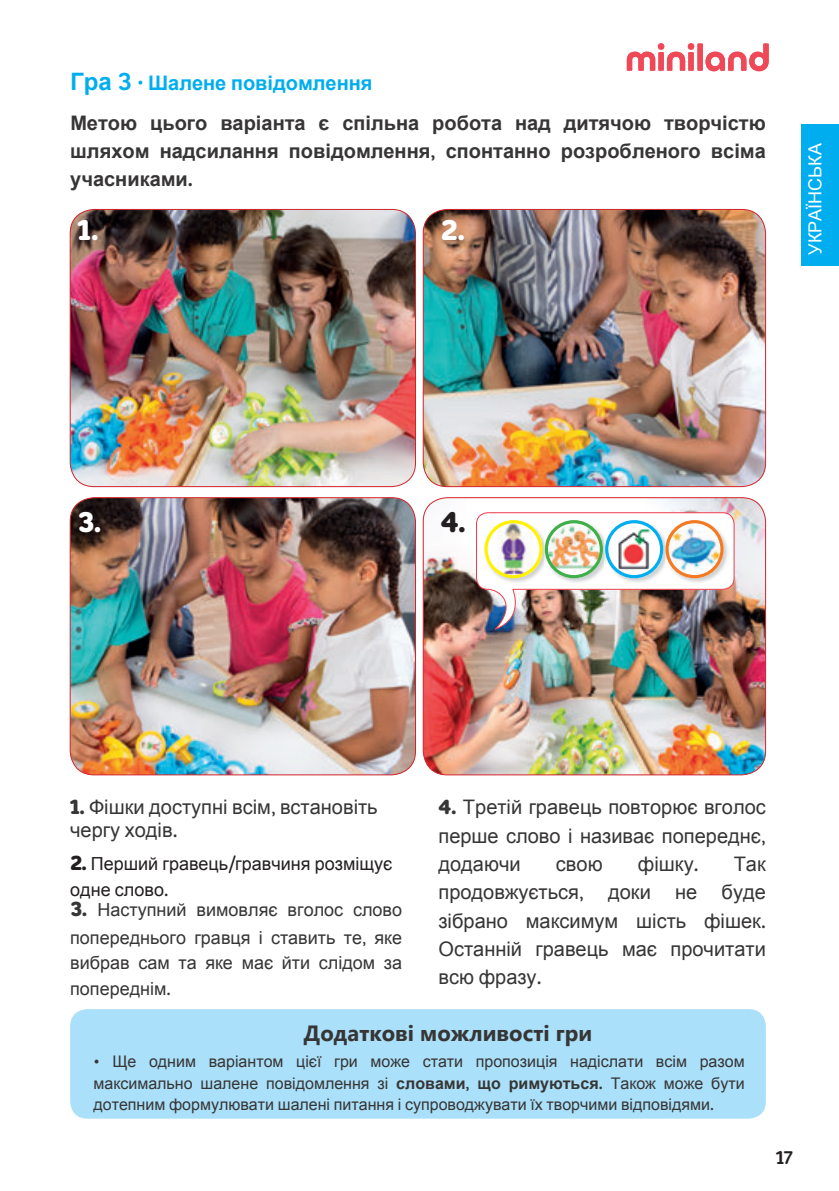
<style>
.page{position:relative;width:839px;height:1191px;background:#fff}
.page>*{position:absolute;margin:0;border:0;box-sizing:border-box;transform-origin:0 0}
.t1{font:900 28px "Corporative Sans Rd";color:#fff}
.t2{font:900 28px "Corporative Sans Rd";color:#231f20}
.t3{font:700 22px "Segoe UI";color:#373535}
.t4{font:20px/28.2px "Arial";color:#373535;text-align:justify}
.t5{font:700 20px/28px "Arial";color:#373535;text-align:justify}
.t6{font:700 20px "Arial";color:#00aeef}
.t7{font:18px/27.4px "Arial";color:#373535}
.t8{font:18px/25.2px "Arial";color:#231f20}
.t9{font:18px "Arial";color:#fff}
.t10{font:700 18px "Corporative Sans Rd";color:#231f20}
.t11{font:16px/21.6px "Arial";color:#373535;text-align:justify}
.s1{font-size:24px}
.s2{font-family:"Corporative Sans Rd";font-size:24px}
.s3{font-family:"Corporative Sans Rd"}
.s4{font-family:"Corporative Sans Rd";font-weight:900}
.s5{font-family:"Corporative Sans Rd";font-weight:500}
.s6{font-family:"Corporative Sans Rd";font-weight:900;font-size:20px}
.s7{font-family:"Corporative Sans Rd";font-weight:500;font-size:18px}
.s8{font-weight:700}
.s9{font-family:"Corporative Sans Rd";font-weight:700}
</style>
<div class="page">
<div style="left:800px;top:124px;width:38px;height:142px;background:#00aeef"></div>
<svg style="left:626px;top:43px;width:68px;height:28px"></svg>
<div style="left:697px;top:44px;width:5px;height:27px;background:#ef4856"></div>
<svg style="left:705px;top:43px;width:63px;height:28px"></svg>
<div style="left:70px;top:1008px;width:695px;height:110px;background:#aae0f9;border-radius:17px"></div>
<img style="left:70px;top:209px;width:345px;height:277px">
<div style="left:70px;top:209px;width:346px;height:278px;border:1px solid #d1232a;border-radius:24px"></div>
<img style="left:423px;top:209px;width:342px;height:277px">
<div style="left:423px;top:209px;width:342px;height:278px;border:1px solid #d1232a;border-radius:24px"></div>
<img style="left:70px;top:497px;width:345px;height:277px">
<div style="left:70px;top:497px;width:346px;height:278px;border:1px solid #d1232a;border-radius:24px"></div>
<img style="left:423px;top:497px;width:342px;height:277px">
<div style="left:423px;top:497px;width:342px;height:278px;border:1px solid #d1232a;border-radius:24px"></div>
<img style="left:476px;top:512px;width:258px;height:118px">
<img style="left:484px;top:519px;width:60px;height:65px">
<img style="left:485px;top:520px;width:56px;height:56px">
<div style="left:484px;top:520px;width:58px;height:58px;border:3px solid #fff101;border-radius:50%"></div>
<img style="left:548px;top:519px;width:56px;height:65px">
<img style="left:544px;top:519px;width:4px;height:65px">
<img style="left:544px;top:520px;width:59px;height:58px;border-radius:29px">
<div style="left:544px;top:520px;width:59px;height:58px;border:3px solid #40ae49;border-radius:50%"></div>
<img style="left:608px;top:519px;width:57px;height:65px">
<img style="left:604px;top:519px;width:4px;height:65px">
<img style="left:605px;top:520px;width:58px;height:57px">
<div style="left:605px;top:520px;width:58px;height:58px;border:3px solid #00aeef;border-radius:50%"></div>
<img style="left:669px;top:519px;width:60px;height:65px">
<img style="left:665px;top:519px;width:4px;height:65px">
<img style="left:665px;top:520px;width:58px;height:58px;border-radius:29px">
<div style="left:665px;top:520px;width:58px;height:58px;border:3px solid #f47921;border-radius:50%"></div>
<p class="t6" style="left:70px;top:72px;width:304px"><span class="s1">Гра</span> <span class="s2">3 ·</span> Шалене повідомлення</p>
<p class="t5" style="left:70px;top:109px;width:697px">Метою цього варіанта є спільна робота над дитячою творчістю шляхом надсилання повідомлення<span class="s3">,</span> спонтанно розробленого всіма учасниками<span class="s3">.</span></p>
<h1 class="t1" style="left:78px;top:214px;width:23px">1.</h1>
<h1 class="t1" style="left:440px;top:214px;width:26px">2.</h1>
<p class="t9" style="left:805px;top:254px;width:113px;rotate:-90deg">УКРАЇНСЬКА</p>
<h1 class="t1" style="left:78px;top:505px;width:25px">3.</h1>
<h1 class="t2" style="left:440px;top:505px;width:27px">4.</h1>
<p class="t4" style="left:70px;top:795px;width:309px;line-height:23.2px"><span class="s4">1.</span> Фішки доступні всім<span class="s5">,</span> встановіть чергу ходів<span class="s5">.</span></p>
<p class="t8" style="left:70px;top:851px;width:323px"><span class="s6">2.</span> Перший гравець<span class="s5">/</span>гравчиня розміщує одне слово<span class="s5">.</span></p>
<p class="t7" style="left:70px;top:896px;width:333px"><span class="s6">3.</span> Наступний вимовляє вголос слово попереднього гравця і ставить те<span class="s5">,</span> яке</p>
<p class="t7" style="left:70px;top:950px;width:333px;line-height:25.4px">вибрав сам та яке має йти слідом за попереднім<span class="s5">.</span></p>
<p class="t4" style="left:438px;top:792px;width:329px"><span class="s4">4.</span> Третій гравець повторює вголос перше слово і називає попереднє<span class="s5">, </span>додаючи</p>
<p class="t4" style="left:438px;top:850px;width:329px;text-indent:295px">Так продовжується<span class="s5">,</span> доки не буде зібрано максимум шість фішек<span class="s5">.<br></span>Останній гравець має прочитати всю фразу<span class="s5">.</span></p>
<p class="t4" style="left:556px;top:850px;width:48px">свою</p>
<p class="t4" style="left:638px;top:850px;width:62px">фішку<span class="s5">.</span></p>
<p class="t3" style="left:303px;top:1016px;width:290px">Додаткові можливості гри</p>
<p class="t11" style="left:93px;top:1050px;width:652px"><span class="s7">•</span> Ще одним варіантом цієї гри може стати пропозиція надіслати всім разом максимально шалене повідомлення зі <span class="s8">словами</span><span class="s9">,</span> <span class="s8">що римуються</span><span class="s9">.</span> Також може бути дотепним формулювати шалені питання і супроводжувати їх творчими відповідями<span class="s5">.</span></p>
<p class="t10" style="left:776px;top:1147px;width:18px">17</p>
</div>
